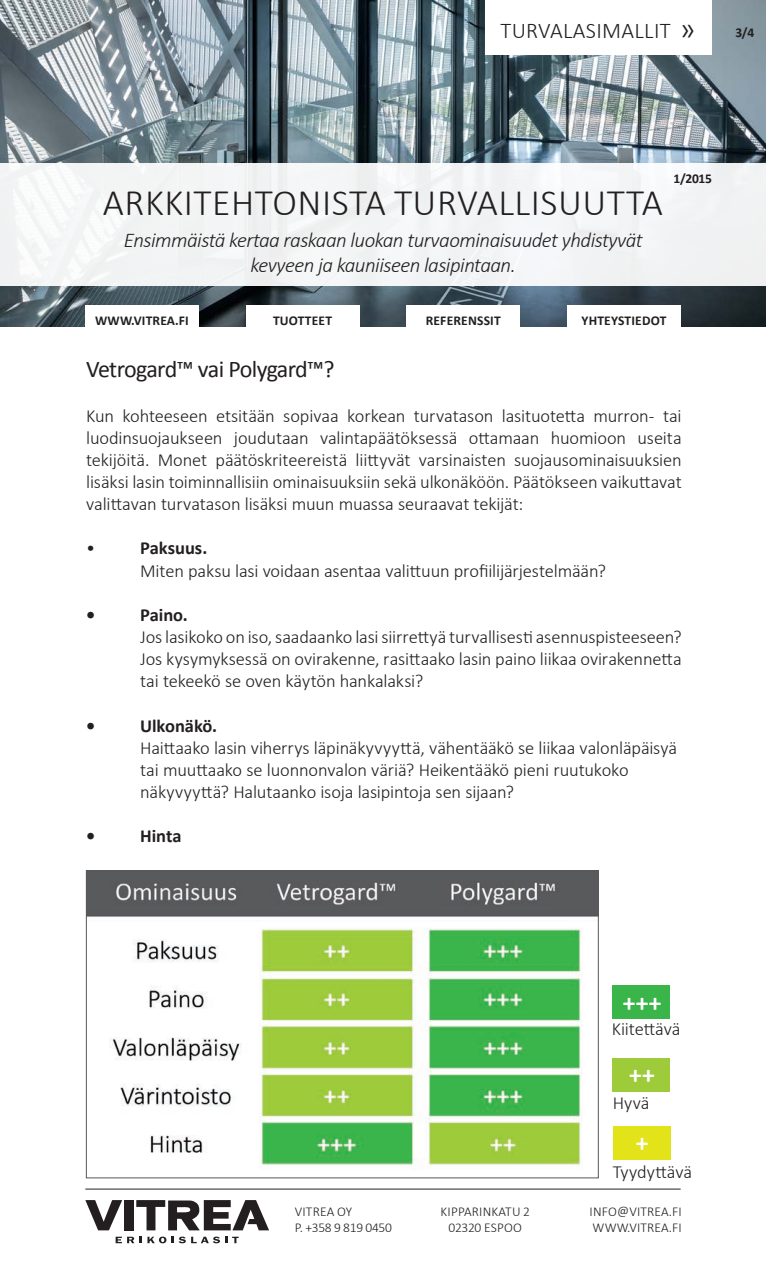
<style>
.page{position:relative;width:766px;height:1263px;background:#fff}
.page>*{position:absolute;margin:0;border:0;box-sizing:border-box;transform-origin:0 0}
.t1{font:300 37.5px "Calibri";letter-spacing:.015em;color:#231f20}
.t2{font:700 25.5px "Calibri";color:#fff}
.t3{font:24px "Calibri";letter-spacing:-.04em;color:#231f20}
.t4{font:300 22.5px "Calibri";letter-spacing:.015em;color:#231f20}
.t5{font:italic 300 21px/25.2px "Calibri";letter-spacing:-.025em;color:#231f20;text-align:center}
.leipis{font:300 18.45px/22.2px "Calibri";letter-spacing:-.01em;color:#231f20;text-align:justify}
.leipis-2{font:700 18.45px "Calibri";letter-spacing:-.005em;color:#231f20}
.t6{font:700 13.5px "Calibri";letter-spacing:.015em;color:#231f20}
.t7{font:300 13.5px "Calibri";letter-spacing:.015em;color:#231f20}
.t8{font:300 13.5px "Calibri";letter-spacing:-.025em;color:#231f20}
.t9{font:300 13.5px "Calibri";letter-spacing:-.01em;color:#231f20}
.s1{font-size:31.5px}
</style>
<div class="page">
<img style="left:88px;top:872px;width:508px;height:294px">
<div style="left:86px;top:870px;width:512px;height:308px;border:1px solid #57585a"></div>
<div style="left:611px;top:985px;width:58px;height:34px;background:#3ab54a"></div>
<div style="left:612px;top:1058px;width:57px;height:33px;background:#9ecb3a"></div>
<div style="left:612px;top:1126px;width:58px;height:33px;background:#e2e318"></div>
<img style="left:0;top:1px;width:765px;height:325px">
<div style="left:0;top:164px;width:765px;height:122px;background:#f2f4f4"></div>
<div style="left:485px;top:0;width:226px;height:54px;background:#fff"></div>
<div style="left:567px;top:305px;width:113px;height:29px;background:#fff"></div>
<div style="left:406px;top:305px;width:114px;height:29px;background:#fff"></div>
<div style="left:246px;top:305px;width:113px;height:29px;background:#fff"></div>
<div style="left:85px;top:305px;width:113px;height:29px;background:#fff"></div>
<hr style="left:85px;top:1189px;width:595px;height:1px;background:#231f20">
<svg style="left:85px;top:1200px;width:37px;height:30px"></svg>
<div style="left:124px;top:1200px;width:10px;height:30px;background:#231f20"></div>
<svg style="left:136px;top:1200px;width:133px;height:30px"></svg>
<svg style="left:116px;top:1237px;width:18px;height:6px"></svg>
<svg style="left:140px;top:1236px;width:26px;height:7px"></svg>
<svg style="left:172px;top:1236px;width:66px;height:7px"></svg>
<p class="t4" style="left:500px;top:17px;width:196px">TURVALASIMALLIT <span class="s1">»</span></p>
<p class="t6" style="left:735px;top:23px;width:20px">3/4</p>
<h1 class="t1" style="left:103px;top:180px;width:561px">ARKKITEHTONISTA TURVALLISUUTTA</h1>
<p class="t5" style="left:124px;top:227px;width:520px">Ensimmäistä kertaa raskaan luokan turvaominaisuudet yhdistyvät kevyeen ja kauniiseen lasipintaan.</p>
<p class="t6" style="left:673px;top:170px;width:40px">1/2015</p>
<p class="t6" style="left:95px;top:312px;width:95px">WWW.VITREA.FI</p>
<p class="t6" style="left:273px;top:312px;width:61px">TUOTTEET</p>
<p class="t6" style="left:425px;top:312px;width:77px">REFERENSSIT</p>
<p class="t6" style="left:581px;top:312px;width:86px">YHTEYSTIEDOT</p>
<h3 class="t3" style="left:86px;top:354px;width:250px">Vetrogard™ vai Polygard™?</h3>
<p class="leipis" style="left:86px;top:404px;width:597px">Kun kohteeseen etsitään sopivaa korkean turvatason lasituotetta murron- tai luodinsuojaukseen joudutaan valintapäätöksessä ottamaan huomioon useita tekijöitä. Monet päätöskriteereistä liittyvät varsinaisten suojausominaisuuksien lisäksi lasin toiminnallisiin ominaisuuksiin sekä ulkonäköön. Päätökseen vaikuttavat valittavan turvatason lisäksi muun muassa seuraavat tekijät:</p>
<p class="leipis" style="left:86px;top:537px;width:11px">•</p>
<p class="leipis-2" style="left:140px;top:536px;width:69px">Paksuus.</p>
<p class="leipis" style="left:140px;top:559px;width:467px">Miten paksu lasi voidaan asentaa valittuun profiilijärjestelmään?</p>
<p class="leipis-2" style="left:86px;top:603px;width:11px">•</p>
<p class="leipis-2" style="left:140px;top:603px;width:49px">Paino.</p>
<p class="leipis" style="left:140px;top:626px;width:543px">Jos lasikoko on iso, saadaanko lasi siirrettyä turvallisesti asennuspisteeseen?</p>
<p class="leipis" style="left:140px;top:648px;width:543px">Jos kysymyksessä on ovirakenne, rasittaako lasin paino liikaa ovirakennetta</p>
<p class="leipis" style="left:140px;top:670px;width:285px">tai tekeekö se oven käytön hankalaksi?</p>
<p class="leipis-2" style="left:86px;top:714px;width:11px">•</p>
<p class="leipis-2" style="left:140px;top:714px;width:78px">Ulkonäkö.</p>
<p class="leipis" style="left:140px;top:736px;width:538px">Haittaako lasin viherrys läpinäkyvyyttä, vähentääkö se liikaa valonläpäisyä</p>
<p class="leipis" style="left:140px;top:758px;width:490px">tai muuttaako se luonnonvalon väriä? Heikentääkö pieni ruutukoko näkyvyyttä? Halutaanko isoja lasipintoja sen sijaan?</p>
<p class="leipis-2" style="left:86px;top:824px;width:11px">•</p>
<p class="leipis-2" style="left:140px;top:824px;width:43px">Hinta</p>
<p class="t2" style="left:622px;top:986px;width:40px">+++</p>
<p class="leipis" style="left:611px;top:1018px;width:70px">Kiitettävä</p>
<p class="t2" style="left:629px;top:1058px;width:27px">++</p>
<p class="leipis" style="left:612px;top:1091px;width:38px">Hyvä</p>
<p class="t2" style="left:635px;top:1126px;width:14px">+</p>
<p class="leipis" style="left:612px;top:1160px;width:81px">Tyydyttävä</p>
<p class="t7" style="left:295px;top:1203px;width:59px">VITREA OY</p>
<p class="t7" style="left:440px;top:1203px;width:91px">KIPPARINKATU 2</p>
<p class="t7" style="left:589px;top:1203px;width:94px">INFO@VITREA.FI</p>
<p class="t8" style="left:295px;top:1219px;width:99px">P. +358 9 819 0450</p>
<p class="t9" style="left:448px;top:1219px;width:75px">02320 ESPOO</p>
<p class="t7" style="left:592px;top:1219px;width:91px">WWW.VITREA.FI</p>
</div>
